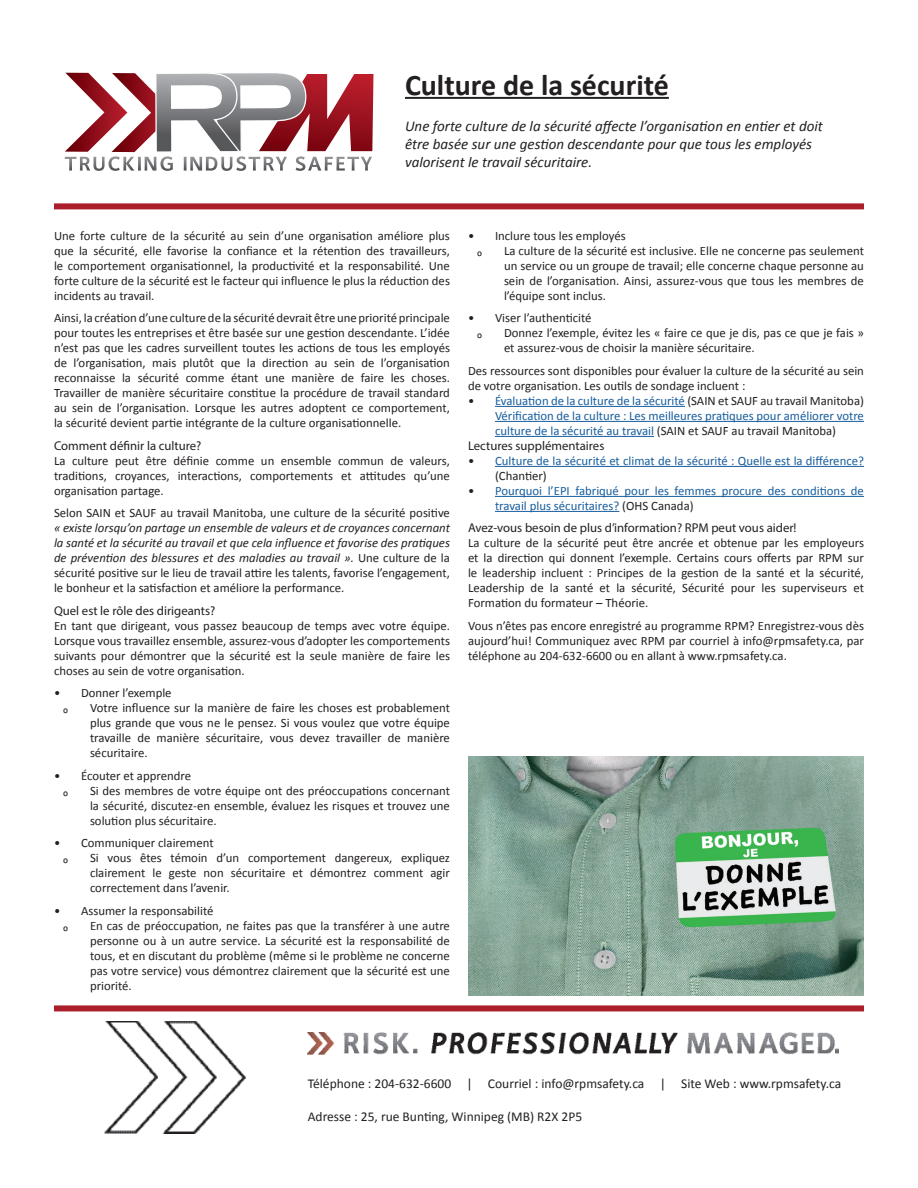
<style>
.page{position:relative;width:918px;height:1188px;background:#fff}
.page>*{position:absolute;margin:0;border:0;box-sizing:border-box;transform-origin:0 0}
.t1{font:700 30px "Calibri";color:#231f20}
.t2{font:italic 15px/18px "Calibri";color:#231f20}
.t3{font:13.5px "Calibri";color:#231f20}
.t4{font:12.75px/15px "Calibri";color:#231f20;text-align:justify}
.t5{font:12.75px/15px "Calibri";color:#175d9e}
.t6{font:italic 12.75px/15px "Calibri";color:#231f20;text-align:justify}
.t7{font:12.75px "Myriad Pro";color:#231f20}
.s1{font-style:normal}
.s2{color:#231f20}
</style>
<div class="page">
<svg style="left:65px;top:72px;width:309px;height:99px"></svg>
<div style="left:54px;top:203px;width:810px;height:6px;background:#ab1e2c"></div>
<hr style="left:405px;top:97px;width:264px;height:2px;background:#231f20">
<div style="left:54px;top:1005px;width:810px;height:6px;background:#ab1e2c"></div>
<hr style="left:495px;top:406px;width:190px;height:1px;background:#175d9e">
<hr style="left:495px;top:421px;width:369px;height:1px;background:#175d9e">
<hr style="left:495px;top:436px;width:159px;height:1px;background:#175d9e">
<hr style="left:495px;top:466px;width:369px;height:1px;background:#175d9e">
<hr style="left:495px;top:496px;width:369px;height:1px;background:#175d9e">
<hr style="left:495px;top:511px;width:124px;height:1px;background:#175d9e">
<img style="left:308px;top:1033px;width:531px;height:22px">
<img style="left:105px;top:1022px;width:140px;height:112px">
<img style="left:468px;top:756px;width:396px;height:239px">
<h1 class="t1" style="left:405px;top:63px;width:265px">Culture de la sécurité</h1>
<p class="t2" style="left:405px;top:116px;width:419px">Une forte culture de la sécurité affecte l’organisation en entier et doit être basée sur une gestion descendante pour que tous les employés valorisent le travail sécuritaire.</p>
<p class="t4" style="left:54px;top:228px;width:398px">Une forte culture de la sécurité au sein d’une organisation améliore plus que la sécurité, elle favorise la confiance et la rétention des travailleurs, le comportement organisationnel, la productivité et la responsabilité. Une forte culture de la sécurité est le facteur qui influence le plus la réduction des incidents au travail.</p>
<p class="t4" style="left:54px;top:310px;width:398px">Ainsi, la création d’une culture de la sécurité devrait être une priorité principale pour toutes les entreprises et être basée sur une gestion descendante. L’idée n’est pas que les cadres surveillent toutes les actions de tous les employés de l’organisation, mais plutôt que la direction au sein de l’organisation reconnaisse la sécurité comme étant une manière de faire les choses.<br>Travailler de manière sécuritaire constitue la procédure de travail standard au sein de l’organisation. Lorsque les autres adoptent ce comportement, la sécurité devient partie intégrante de la culture organisationnelle.</p>
<p class="t7" style="left:54px;top:438px;width:149px">Comment définir la culture?</p>
<p class="t4" style="left:54px;top:453px;width:398px">La culture peut être définie comme un ensemble commun de valeurs, traditions, croyances, interactions, comportements et attitudes qu’une organisation partage.</p>
<p class="t4" style="left:54px;top:505px;width:398px">Selon SAIN et SAUF au travail Manitoba, une culture de la sécurité positive</p>
<p class="t6" style="left:54px;top:520px;width:398px">« existe lorsqu’on partage un ensemble de valeurs et de croyances concernant la santé et la sécurité au travail et que cela influence et favorise des pratiques de prévention des blessures et des maladies au travail ». <span class="s1">Une culture de la sécurité positive sur le lieu de travail attire les talents, favorise l’engagement, le bonheur et la satisfaction et améliore la performance.</span></p>
<p class="t7" style="left:54px;top:603px;width:163px">Quel est le rôle des dirigeants?</p>
<p class="t4" style="left:54px;top:618px;width:398px">En tant que dirigeant, vous passez beaucoup de temps avec votre équipe.<br>Lorsque vous travaillez ensemble, assurez-vous d’adopter les comportements suivants pour démontrer que la sécurité est la seule manière de faire les choses au sein de votre organisation.</p>
<p class="t4" style="left:63px;top:685px;width:110px;text-indent:-9px">• Donner l’exemple<br>₀</p>
<p class="t4" style="left:90px;top:700px;width:362px">Votre influence sur la manière de faire les choses est probablement plus grande que vous ne le pensez. Si vous voulez que votre équipe travaille de manière sécuritaire, vous devez travailler de manière sécuritaire.</p>
<p class="t4" style="left:63px;top:768px;width:130px;text-indent:-9px">• Écouter et apprendre<br>₀</p>
<p class="t4" style="left:90px;top:783px;width:362px">Si des membres de votre équipe ont des préoccupations concernant la sécurité, discutez-en ensemble, évaluez les risques et trouvez une solution plus sécuritaire.</p>
<p class="t4" style="left:63px;top:835px;width:152px;text-indent:-9px">• Communiquer clairement<br>₀</p>
<p class="t4" style="left:90px;top:850px;width:362px">Si vous êtes témoin d’un comportement dangereux, expliquez clairement le geste non sécuritaire et démontrez comment agir correctement dans l’avenir.</p>
<p class="t4" style="left:63px;top:903px;width:152px;text-indent:-9px">• Assumer la responsabilité<br>₀</p>
<p class="t4" style="left:90px;top:918px;width:362px">En cas de préoccupation, ne faites pas que la transférer à une autre personne ou à un autre service. La sécurité est la responsabilité de tous, et en discutant du problème (même si le problème ne concerne pas votre service) vous démontrez clairement que la sécurité est une priorité.</p>
<p class="t4" style="left:477px;top:228px;width:150px;text-indent:-9px">• Inclure tous les employés<br>₀</p>
<p class="t4" style="left:504px;top:243px;width:362px">La culture de la sécurité est inclusive. Elle ne concerne pas seulement un service ou un groupe de travail; elle concerne chaque personne au sein de l’organisation. Ainsi, assurez-vous que tous les membres de l’équipe sont inclus.</p>
<p class="t4" style="left:477px;top:310px;width:116px;text-indent:-9px">• Viser l’authenticité<br>₀</p>
<p class="t4" style="left:504px;top:325px;width:361px">Donnez l’exemple, évitez les « faire ce que je dis, pas ce que je fais » et assurez-vous de choisir la manière sécuritaire.</p>
<p class="t4" style="left:468px;top:363px;width:397px">Des ressources sont disponibles pour évaluer la culture de la sécurité au sein de votre organisation. Les outils de sondage incluent :</p>
<p class="t5" style="left:495px;top:393px;width:371px;text-align:justify;text-indent:-27px"><span class="s2">•</span> Évaluation de la culture de la sécurité <span class="s2">(SAIN et SAUF au travail Manitoba)<br></span>Vérification de la culture : Les meilleures pratiques pour améliorer votre culture de la sécurité au travail <span class="s2">(SAIN et SAUF au travail Manitoba)</span></p>
<p class="t7" style="left:468px;top:438px;width:138px">Lectures supplémentaires</p>
<p class="t5" style="left:495px;top:453px;width:371px;text-indent:-27px"><span class="s2">•</span> Culture de la sécurité et climat de la sécurité : Quelle est la différence? <span class="s2">(Chantier)</span></p>
<p class="t5" style="left:495px;top:483px;width:370px;text-indent:-27px"><span class="s2">•</span> Pourquoi l’EPI fabriqué pour les femmes procure des conditions de travail plus sécuritaires? <span class="s2">(OHS Canada)</span></p>
<p class="t7" style="left:468px;top:520px;width:330px">Avez-vous besoin de plus d’information? RPM peut vous aider!</p>
<p class="t4" style="left:468px;top:535px;width:398px">La culture de la sécurité peut être ancrée et obtenue par les employeurs et la direction qui donnent l’exemple. Certains cours offerts par RPM sur le leadership incluent : Principes de la gestion de la santé et la sécurité, Leadership de la santé et la sécurité, Sécurité pour les superviseurs et Formation du formateur – Théorie.</p>
<p class="t4" style="left:468px;top:618px;width:397px">Vous n’êtes pas encore enregistré au programme RPM? Enregistrez-vous dès aujourd’hui! Communiquez avec RPM par courriel à info@rpmsafety.ca, par téléphone au 204-632-6600 ou en allant à www.rpmsafety.ca.</p>
<p class="t3" style="left:308px;top:1074px;width:535px">Téléphone : 204-632-6600 | Courriel : info@rpmsafety.ca | Site Web : www.rpmsafety.ca</p>
<p class="t3" style="left:308px;top:1107px;width:276px">Adresse : 25, rue Bunting, Winnipeg (MB) R2X 2P5</p>
</div>
